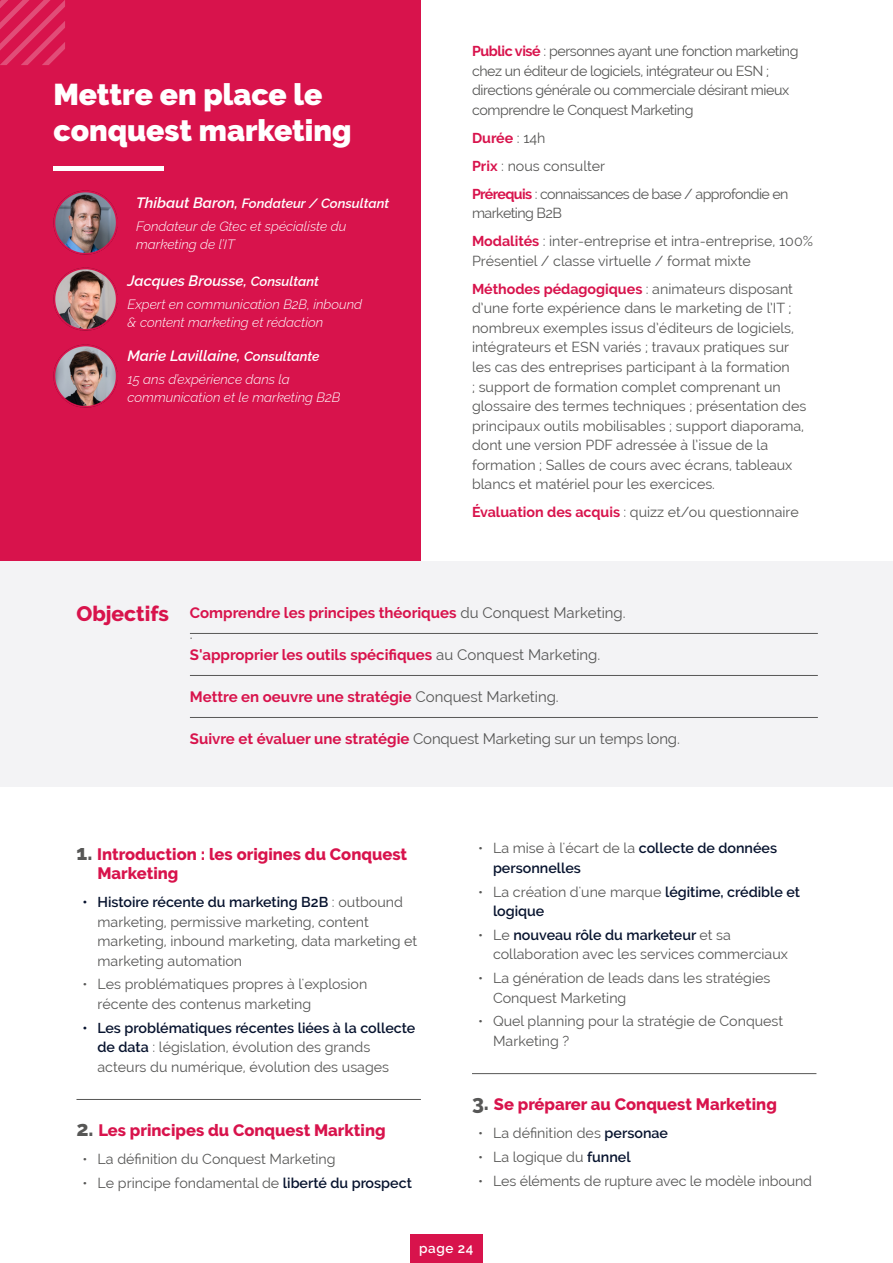
<style>
.page{position:relative;width:893px;height:1263px;background:#fff}
.page>*{position:absolute;margin:0;border:0;box-sizing:border-box;transform-origin:0 0}
.t1{font:900 30px "Raleway";color:#fff}
.t2{font:800 21px "Raleway";color:#d8134c}
.t3{font:800 16.5px "Raleway";color:#d8134c}
.t4{font:700 15px "Raleway";color:#d8134c}
.t5{font:15px "Raleway";letter-spacing:-.01em;color:#575756}
.t6{font:italic 100 15px "Raleway";color:#fff}
.t7{font:14.25px/19.5px "Raleway";color:#575756}
.t8{font:14.25px/19.5px "Raleway";letter-spacing:-.03em;color:#575756}
.t9{font:600 14.25px/19.5px "Raleway";color:#07132e}
.t10{font:14.25px/19.5px "Raleway";letter-spacing:-.04em;color:#575756}
.t11{font:700 14.25px "Raleway";color:#d8134c}
.t12{font:italic 100 13.5px/18px "Raleway";color:#fff}
.t13{font:600 13.5px "Raleway";letter-spacing:.04em;color:#fff}
.s1{font-size:15px}
.s2{font-size:13.5px}
.s3{font-weight:700;color:#d8134c}
.s4{font-weight:400;color:#575756}
.s5{font-size:21px;color:#575756}
.s6{font-weight:600;color:#07132e}
</style>
<div class="page">
<hr style="left:76px;top:1099px;width:345px;height:1px;background:#575756">
<hr style="left:472px;top:1073px;width:344px;height:1px;background:#575756">
<div style="left:0;top:0;width:421px;height:561px;background:#d8134c"></div>
<svg style="left:0;top:0;width:65px;height:65px"></svg>
<hr style="left:54px;top:166px;width:110px;height:4px;background:#fff">
<img style="left:54px;top:190px;width:63px;height:64px">
<div style="left:0;top:561px;width:893px;height:226px;background:#f3f3f5"></div>
<hr style="left:190px;top:633px;width:628px;height:1px;background:#575756">
<hr style="left:190px;top:675px;width:628px;height:1px;background:#575756">
<hr style="left:190px;top:717px;width:628px;height:1px;background:#575756">
<div style="left:410px;top:1235px;width:73px;height:28px;background:#d8134c"></div>
<img style="left:54px;top:267px;width:63px;height:64px">
<img style="left:54px;top:344px;width:63px;height:64px">
<p class="t1" style="left:54px;top:77px;width:270px">Mettre en place le</p>
<p class="t1" style="left:54px;top:113px;width:300px">conquest marketing</p>
<p class="t12" style="left:136px;top:193px;width:255px"><span class="s1">Thibaut Baron,</span> Fondateur / Consultant</p>
<p class="t12" style="left:136px;top:215px;width:212px">Fondateur de Gtec et spécialiste du marketing de l’IT</p>
<p class="t6" style="left:128px;top:269px;width:193px">Jacques Brousse, <span class="s2">Consultant</span></p>
<p class="t12" style="left:128px;top:293px;width:236px">Expert en communication B2B, inbound &amp; content marketing et rédaction</p>
<p class="t6" style="left:128px;top:344px;width:193px">Marie Lavillaine, <span class="s2">Consultante</span></p>
<p class="t12" style="left:128px;top:368px;width:214px">15 ans d’expérience dans la communication et le marketing B2B</p>
<p class="t8" style="left:472px;top:42px;width:328px"><span class="s3">Public visé</span> : personnes ayant une fonction marketing chez un éditeur de logiciels, intégrateur ou ESN ; directions générale ou commerciale désirant mieux comprendre le Conquest Marketing</p>
<p class="t11" style="left:472px;top:130px;width:75px">Durée <span class="s4">: 14h</span></p>
<p class="t7" style="left:472px;top:156px;width:135px"><span class="s3">Prix</span> : nous consulter</p>
<p class="t10" style="left:472px;top:184px;width:318px"><span class="s3">Prérequis</span> : connaissances de base / approfondie en marketing B2B</p>
<p class="t7" style="left:472px;top:232px;width:343px"><span class="s3">Modalités</span> : inter-entreprise et intra-entreprise, 100%<br>Présentiel / classe virtuelle / format mixte</p>
<p class="t7" style="left:472px;top:279px;width:336px"><span class="s3">Méthodes pédagogiques</span> : animateurs disposant d’une forte expérience dans le marketing de l’IT ; nombreux exemples issus d’éditeurs de logiciels, intégrateurs et ESN variés ; travaux pratiques sur les cas des entreprises participant à la formation<br>; support de formation complet comprenant un glossaire des termes techniques ; présentation des principaux outils mobilisables ; support diaporama, dont une version PDF adressée à l’issue de la formation ; Salles de cours avec écrans, tableaux blancs et matériel pour les exercices.</p>
<p class="t7" style="left:472px;top:502px;width:328px"><span class="s3">Évaluation des acquis</span> : quizz et/ou questionnaire</p>
<p class="t2" style="left:76px;top:601px;width:94px">Objectifs</p>
<p class="t4" style="left:190px;top:604px;width:437px">Comprendre les principes théoriques <span class="s4">du Conquest Marketing.</span></p>
<p class="t5" style="left:190px;top:625px;width:4px">.</p>
<p class="t4" style="left:190px;top:646px;width:412px">S'approprier les outils spécifiques <span class="s4">au Conquest Marketing.</span></p>
<p class="t4" style="left:190px;top:688px;width:370px">Mettre en oeuvre une stratégie <span class="s4">Conquest Marketing.</span></p>
<p class="t5" style="left:190px;top:730px;width:491px"><span class="s3">Suivre et évaluer une stratégie</span> Conquest Marketing sur un temps long.</p>
<p class="t3" style="left:76px;top:844px;width:332px"><span class="s5">1.</span> Introduction : les origines du Conquest</p>
<p class="t3" style="left:97px;top:864px;width:82px">Marketing</p>
<p class="t7" style="left:97px;top:892px;width:321px;text-indent:-15px"><span class="s6">• Histoire récente du marketing B2B</span> : outbound marketing, permissive marketing, content marketing, inbound marketing, data marketing et marketing automation</p>
<p class="t7" style="left:97px;top:974px;width:271px;text-indent:-15px">• Les problématiques propres à l'explosion récente des contenus marketing</p>
<p class="t7" style="left:97px;top:1018px;width:319px;text-indent:-15px"><span class="s6">• Les problématiques récentes liées à la collecte de data</span> : législation, évolution des grands acteurs du numérique, évolution des usages</p>
<p class="t3" style="left:76px;top:1121px;width:311px"><span class="s5">2.</span> Les principes du Conquest Markting</p>
<p class="t7" style="left:82px;top:1149px;width:255px">• La définition du Conquest Marketing</p>
<p class="t7" style="left:82px;top:1173px;width:331px">• Le principe fondamental de <span class="s6">liberté du prospect</span></p>
<p class="t9" style="left:493px;top:838px;width:286px;text-indent:-15px"><span class="s4">• La mise à l'écart de la</span> collecte de données personnelles</p>
<p class="t9" style="left:493px;top:882px;width:309px;text-indent:-15px"><span class="s4">• La création d'une marque</span> légitime, crédible et logique</p>
<p class="t7" style="left:493px;top:925px;width:296px;text-indent:-15px">• Le <span class="s6">nouveau rôle du marketeur</span> et sa collaboration avec les services commerciaux</p>
<p class="t7" style="left:493px;top:968px;width:279px;text-indent:-15px">• La génération de leads dans les stratégies<br>Conquest Marketing</p>
<p class="t7" style="left:493px;top:1011px;width:292px;text-indent:-15px">• Quel planning pour la stratégie de Conquest<br>Marketing ?</p>
<p class="t3" style="left:472px;top:1095px;width:306px"><span class="s5">3.</span> Se préparer au Conquest Marketing</p>
<p class="t7" style="left:478px;top:1123px;width:191px">• La définition des <span class="s6">personae</span></p>
<p class="t7" style="left:478px;top:1147px;width:154px">• La logique du <span class="s6">funnel</span></p>
<p class="t7" style="left:478px;top:1171px;width:336px">• Les éléments de rupture avec le modèle inbound</p>
<p class="t13" style="left:419px;top:1240px;width:56px">page 24</p>
</div>
